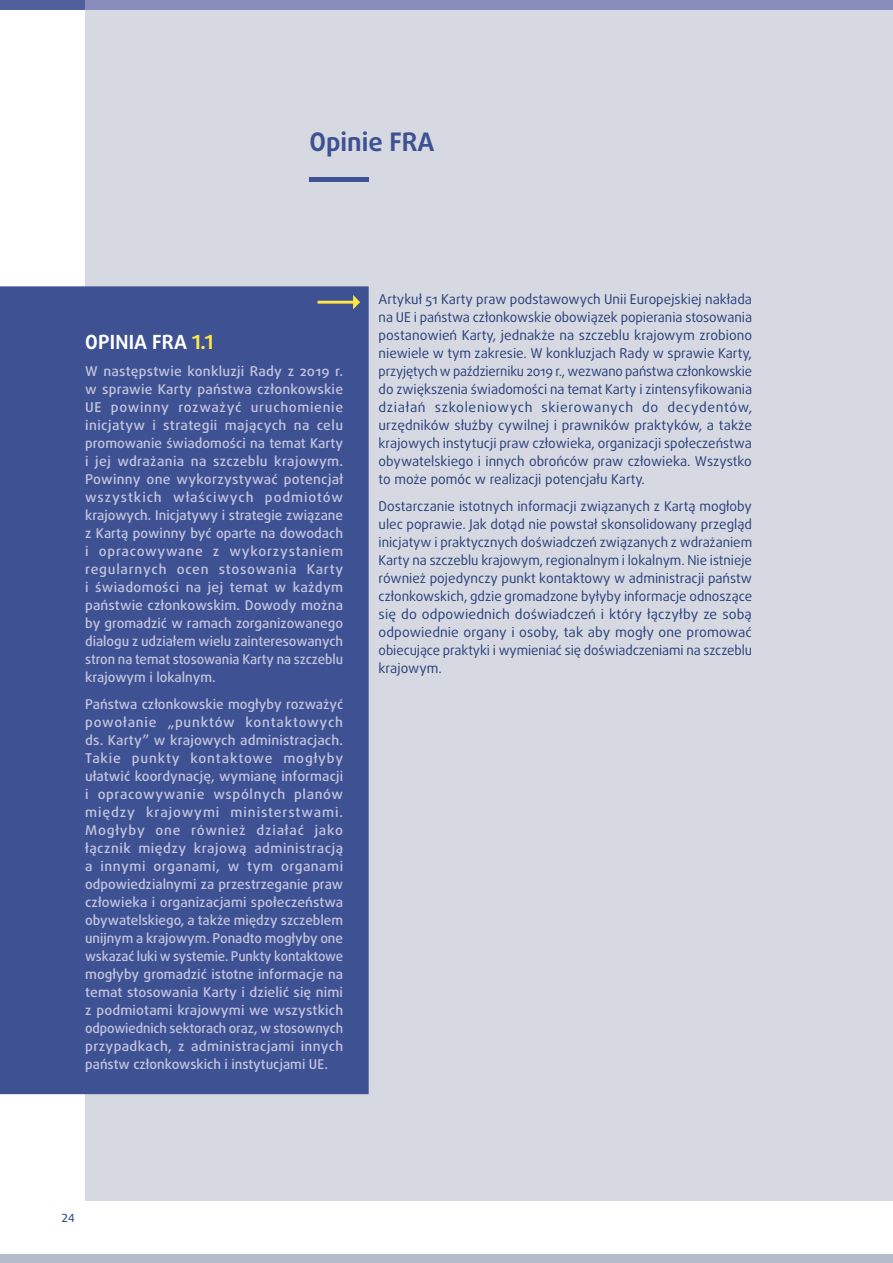
<style>
.page{position:relative;width:893px;height:1263px;background:#fff}
.page>*{position:absolute;margin:0;border:0;box-sizing:border-box;transform-origin:0 0}
.FRA_opinions_title{font:700 25.5px "Daxline Pro";color:#3d5193}
.Title_opinions{font:700 19.5px "Daxline Pro";letter-spacing:.01em;color:#fff}
.Opinions-text{font:500 13.5px/18px "Daxline Pro";letter-spacing:.005em;color:#c5c5df}
.key_findings_text{font:13.5px/18px "Daxline Pro";letter-spacing:-.005em;color:#273e79;text-align:justify}
.t1{font:500 11.25px "Daxline Pro";color:#3d5193}
.s1{color:#ffe846}
</style>
<div class="page">
<div style="left:85px;top:9px;width:808px;height:1192px;background:#d6d9e2"></div>
<div style="left:84px;top:0;width:809px;height:10px;background:#898dbc"></div>
<div style="left:0;top:0;width:85px;height:10px;background:#505f9d"></div>
<div style="left:0;top:1254px;width:893px;height:9px;background:#b5bbca"></div>
<div style="left:309px;top:177px;width:60px;height:5px;background:#3d5193"></div>
<div style="left:0;top:286px;width:369px;height:808px;background:#3d5193"></div>
<svg style="left:317px;top:295px;width:43px;height:14px"></svg>
<p class="FRA_opinions_title" style="left:309px;top:124px;width:126px">Opinie FRA</p>
<p class="Title_opinions" style="left:85px;top:329px;width:130px">OPINIA FRA <span class="s1">1.1</span></p>
<p class="Opinions-text" style="left:85px;top:362px;width:260px">W następstwie konkluzji Rady z 2019 r. w sprawie Karty państwa członkowskie UE powinny rozważyć uruchomienie inicjatyw i strategii mających na celu promowanie świadomości na temat Karty i jej wdrażania na szczeblu krajowym.<br>Powinny one wykorzystywać potencjał wszystkich właściwych podmiotów krajowych. Inicjatywy i strategie związane z Kartą powinny być oparte na dowodach i opracowywane z wykorzystaniem regularnych ocen stosowania Karty i świadomości na jej temat w każdym państwie członkowskim. Dowody można by gromadzić w ramach zorganizowanego dialogu z udziałem wielu zainteresowanych stron na temat stosowania Karty na szczeblu krajowym i lokalnym.</p>
<p class="Opinions-text" style="left:85px;top:695px;width:260px">Państwa członkowskie mogłyby rozważyć powołanie „punktów kontaktowych ds. Karty” w krajowych administracjach.<br>Takie punkty kontaktowe mogłyby ułatwić koordynację, wymianę informacji i opracowywanie wspólnych planów między krajowymi ministerstwami.<br>Mogłyby one również działać jako łącznik między krajową administracją a innymi organami, w tym organami odpowiedzialnymi za przestrzeganie praw człowieka i organizacjami społeczeństwa obywatelskiego, a także między szczeblem unijnym a krajowym. Ponadto mogłyby one wskazać luki w systemie. Punkty kontaktowe mogłyby gromadzić istotne informacje na temat stosowania Karty i dzielić się nimi z podmiotami krajowymi we wszystkich odpowiednich sektorach oraz, w stosownych przypadkach, z administracjami innych państw członkowskich i instytucjami UE.</p>
<p class="key_findings_text" style="left:379px;top:290px;width:375px">Artykuł 51 Karty praw podstawowych Unii Europejskiej nakłada na UE i państwa członkowskie obowiązek popierania stosowania postanowień Karty, jednakże na szczeblu krajowym zrobiono niewiele w tym zakresie. W konkluzjach Rady w sprawie Karty, przyjętych w październiku 2019 r., wezwano państwa członkowskie do zwiększenia świadomości na temat Karty i zintensyfikowania działań szkoleniowych skierowanych do decydentów, urzędników służby cywilnej i prawników praktyków, a także krajowych instytucji praw człowieka, organizacji społeczeństwa obywatelskiego i innych obrońców praw człowieka. Wszystko to może pomóc w realizacji potencjału Karty.</p>
<p class="key_findings_text" style="left:379px;top:497px;width:375px">Dostarczanie istotnych informacji związanych z Kartą mogłoby ulec poprawie. Jak dotąd nie powstał skonsolidowany przegląd inicjatyw i praktycznych doświadczeń związanych z wdrażaniem Karty na szczeblu krajowym, regionalnym i lokalnym. Nie istnieje również pojedynczy punkt kontaktowy w administracji państw członkowskich, gdzie gromadzone byłyby informacje odnoszące się do odpowiednich doświadczeń i który łączyłby ze sobą odpowiednie organy i osoby, tak aby mogły one promować obiecujące praktyki i wymieniać się doświadczeniami na szczeblu krajowym.</p>
<p class="t1" style="left:62px;top:1210px;width:14px">24</p>
</div>
